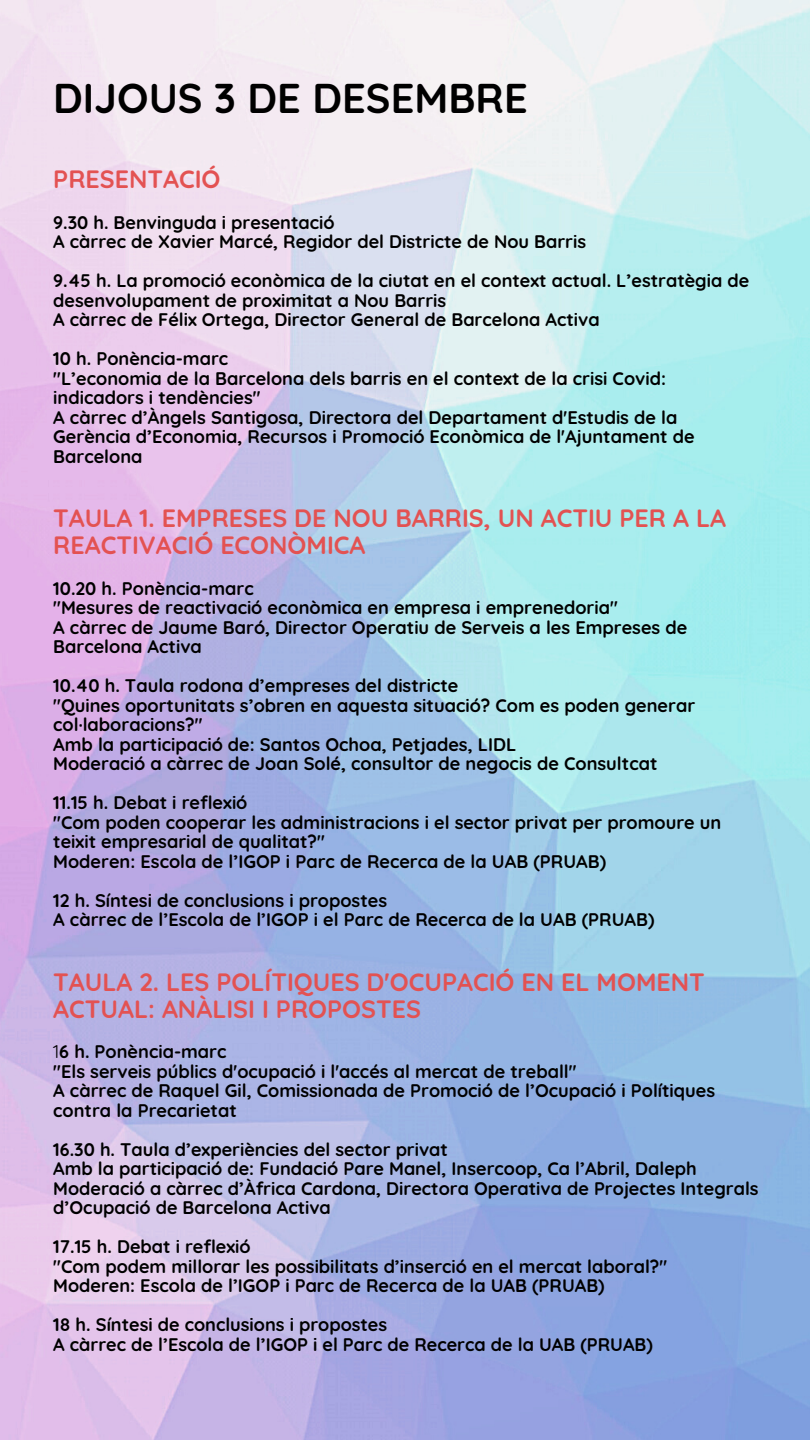
<style>
.page{position:relative;width:810px;height:1440px;background:#fff}
.page>*{position:absolute;margin:0;border:0;box-sizing:border-box;transform-origin:0 0}
.t1{font:700 41.5px "Quicksand";color:#000}
.t2{font:700 25px/27px "Quicksand";color:#e35252}
.t3{font:700 18.2px/19.5px "Quicksand";color:#000}
.s1{font-weight:400}
</style>
<div class="page">
<h1 class="t1" style="left:53px;top:72px;width:476px">DIJOUS 3 DE DESEMBRE</h1>
<h2 class="t2" style="left:53px;top:165px;width:169px">PRESENTACIÓ</h2>
<p class="t3" style="left:53px;top:212px;width:534px">9.30 h. Benvinguda i presentació<br>A càrrec de Xavier Marcé, Regidor del Districte de Nou Barris</p>
<p class="t3" style="left:53px;top:271px;width:698px">9.45 h. La promoció econòmica de la ciutat en el context actual. L’estratègia de desenvolupament de proximitat a Nou Barris<br>A càrrec de Félix Ortega, Director General de Barcelona Activa</p>
<p class="t3" style="left:53px;top:349px;width:643px">10 h. Ponència-marc<br>"L’economia de la Barcelona dels barris en el context de la crisi Covid: indicadors i tendències"<br>A càrrec d’Àngels Santigosa, Directora del Departament d'Estudis de la Gerència d’Economia, Recursos i Promoció Econòmica de l'Ajuntament de Barcelona</p>
<h2 class="t2" style="left:53px;top:504px;width:674px">TAULA 1. EMPRESES DE NOU BARRIS, UN ACTIU PER A LA<br>REACTIVACIÓ ECONÒMICA</h2>
<p class="t3" style="left:53px;top:578px;width:636px">10.20 h. Ponència-marc<br>"Mesures de reactivació econòmica en empresa i emprenedoria"<br>A càrrec de Jaume Baró, Director Operatiu de Serveis a les Empreses de Barcelona Activa</p>
<p class="t3" style="left:53px;top:676px;width:644px">10.40 h. Taula rodona d’empreses del districte<br>"Quines oportunitats s’obren en aquesta situació? Com es poden generar col·laboracions?"<br>Amb la participació de: Santos Ochoa, Petjades, LIDL<br>Moderació a càrrec de Joan Solé, consultor de negocis de Consultcat</p>
<p class="t3" style="left:53px;top:793px;width:670px">11.15 h. Debat i reflexió<br>"Com poden cooperar les administracions i el sector privat per promoure un teixit empresarial de qualitat?"<br>Moderen: Escola de l’IGOP i Parc de Recerca de la UAB (PRUAB)</p>
<p class="t3" style="left:53px;top:890px;width:603px">12 h. Síntesi de conclusions i propostes<br>A càrrec de l’Escola de l’IGOP i el Parc de Recerca de la UAB (PRUAB)</p>
<h2 class="t2" style="left:53px;top:968px;width:653px">TAULA 2. LES POLÍTIQUES D'OCUPACIÓ EN EL MOMENT<br>ACTUAL: ANÀLISI I PROPOSTES</h2>
<p class="t3" style="left:53px;top:1042px;width:664px"><span class="s1">1</span>6 h. Ponència-marc<br>"Els serveis públics d'ocupació i l'accés al mercat de treball"<br>A càrrec de Raquel Gil, Comissionada de Promoció de l’Ocupació i Polítiques contra la Precarietat</p>
<p class="t3" style="left:53px;top:1139px;width:707px">16.30 h. Taula d’experiències del sector privat<br>Amb la participació de: Fundació Pare Manel, Insercoop, Ca l’Abril, Daleph Moderació a càrrec d’Àfrica Cardona, Directora Operativa de Projectes Integrals d’Ocupació de Barcelona Activa</p>
<p class="t3" style="left:53px;top:1237px;width:616px">17.15 h. Debat i reflexió<br>"Com podem millorar les possibilitats d’inserció en el mercat laboral?"<br>Moderen: Escola de l’IGOP i Parc de Recerca de la UAB (PRUAB)</p>
<p class="t3" style="left:53px;top:1315px;width:601px">18 h. Síntesi de conclusions i propostes<br>A càrrec de l’Escola de l’IGOP i el Parc de Recerca de la UAB (PRUAB)</p>
</div>
